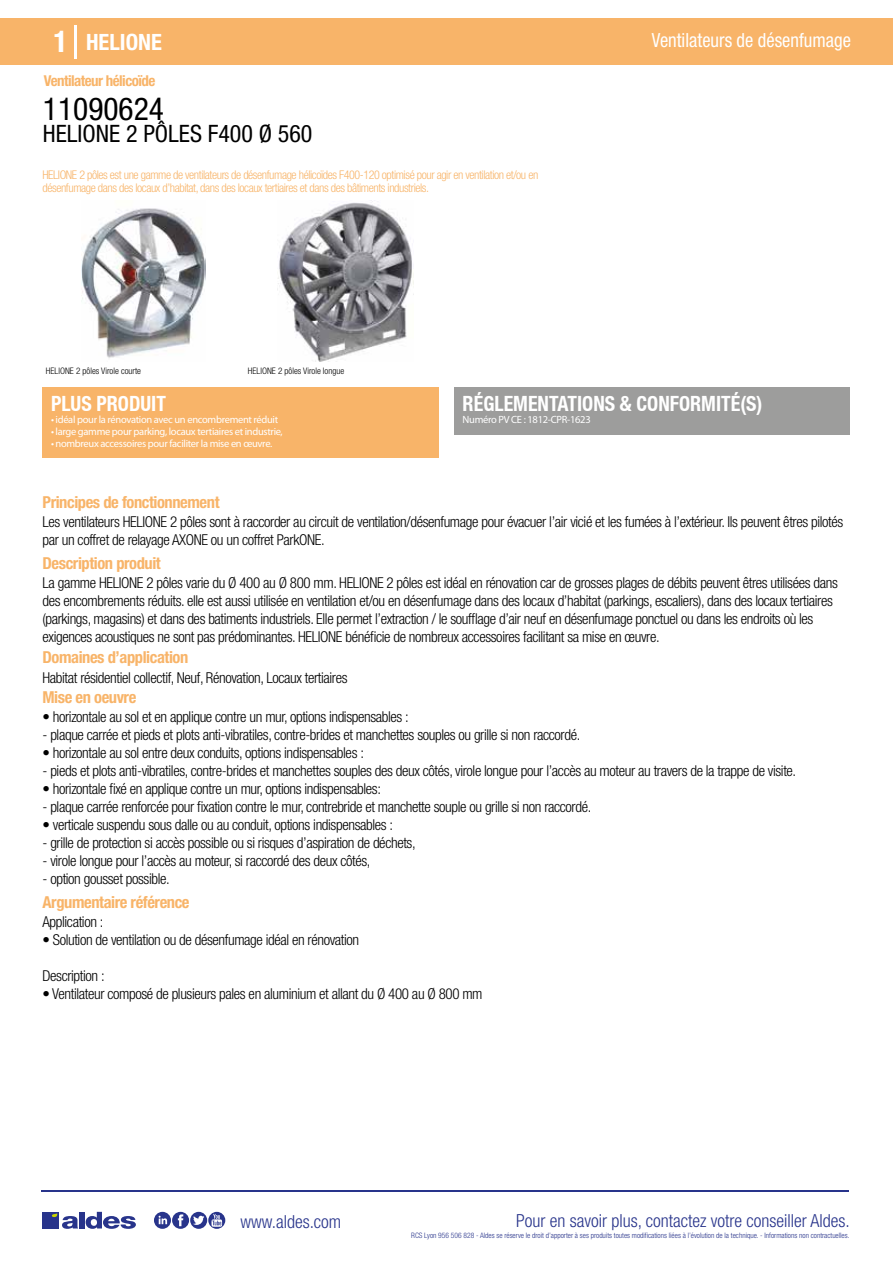
<style>
.page{position:relative;width:893px;height:1263px;background:#fff}
.page>*{position:absolute;margin:0;border:0;box-sizing:border-box;transform-origin:0 0}
.t1{font:condensed 31.5px "Helvetica Neue LT Std";color:#000}
.t2{font:condensed 24px "Helvetica Neue LT Std";color:#000}
.t3{font:700 condensed 22.5px "Helvetica Neue LT Std";color:#fff}
.t4{font:700 condensed 21px "Helvetica Neue";color:#fff;scale:.95 1}
.t5{font:condensed 19.5px "Helvetica Neue LT Std";color:#fff;scale:.95 1}
.t6{font:300 condensed 18px "Helvetica Neue";color:#28348b}
.t7{font:700 condensed 16.5px "Helvetica Neue LT Std";letter-spacing:-.025em;color:#f8b469}
.t8{font:300 condensed 15px/18px "Helvetica Neue LT Std";letter-spacing:-.025em;color:#000}
.t9{font:700 condensed 15px "Helvetica Neue LT Std";letter-spacing:-.035em;color:#f8b469}
.t10{font:300 condensed 12px/13.5px "Helvetica Neue LT Std";letter-spacing:-.035em;color:#f8b469}
.t11{font:10.5px "Myriad Pro";letter-spacing:-.03em;color:#fff}
.t12{font:300 condensed 9px "Helvetica Neue";color:#000}
.t13{font:300 condensed 7.5px "Helvetica Neue";color:#28348b}
.s1{font-size:30px}
</style>
<div class="page">
<div style="left:0;top:18px;width:893px;height:46px;background:#f8b469"></div>
<div style="left:454px;top:387px;width:396px;height:48px;background:#9d9d9c"></div>
<div style="left:43px;top:387px;width:396px;height:70px;background:#f8b469"></div>
<hr style="left:74px;top:25px;width:2px;height:33px;background:#fff">
<svg style="left:81px;top:208px;width:125px;height:150px"></svg>
<img style="left:277px;top:200px;width:137px;height:162px">
<hr style="left:41px;top:1190px;width:808px;height:1px;background:#28348b">
<svg style="left:154px;top:1212px;width:71px;height:17px"></svg>
<div style="left:42px;top:1212px;width:17px;height:16px;background:#28348b"></div>
<div style="left:79px;top:1212px;width:5px;height:16px;background:#28348b"></div>
<svg style="left:86px;top:1212px;width:50px;height:17px"></svg>
<svg style="left:52px;top:1213px;width:26px;height:16px"></svg>
<h3 class="t3" style="left:54px;top:28px;width:110px"><span class="s1">1</span> HELIONE</h3>
<h3 class="t5" style="left:652px;top:29px;width:211px">Ventilateurs de désenfumage</h3>
<p class="t9" style="left:44px;top:71px;width:113px">Ventilateur hélicoïde</p>
<h1 class="t1" style="left:43px;top:91px;width:122px">11090624</h1>
<h2 class="t2" style="left:43px;top:120px;width:271px">HELIONE 2 PÔLES F400 Ø 560</h2>
<p class="t10" style="left:43px;top:167px;width:497px">HELIONE 2 pôles est une gamme de ventilateurs de désenfumage hélicoïdes F400-120 optimisé pour agir en ventilation et/ou en désenfumage dans des locaux d’habitat, dans des locaux tertiaires et dans des bâtiments industriels.</p>
<p class="t12" style="left:46px;top:365px;width:97px">HELIONE 2 pôles Virole courte</p>
<p class="t12" style="left:248px;top:365px;width:98px">HELIONE 2 pôles Virole longue</p>
<h3 class="t4" style="left:51px;top:391px;width:122px">PLUS PRODUIT</h3>
<p class="t11" style="left:51px;top:413px;width:229px">• idéal pour la rénovation avec un encombrement réduit</p>
<p class="t11" style="left:51px;top:425px;width:233px">• large gamme pour parking, locaux tertiaires et industrie,</p>
<p class="t11" style="left:51px;top:437px;width:223px">• nombreux accessoires pour faciliter la mise en œuvre.</p>
<p class="t7" style="left:43px;top:492px;width:179px">Principes de fonctionnement</p>
<h3 class="t4" style="left:463px;top:391px;width:317px">RÉGLEMENTATIONS &amp; CONFORMITÉ(S)</h3>
<p class="t11" style="left:463px;top:413px;width:130px">Numéro PV CE : 1812-CPR-1623</p>
<p class="t8" style="left:43px;top:513px;width:802px">Les ventilateurs HELIONE 2 pôles sont à raccorder au circuit de ventilation/désenfumage pour évacuer l’air vicié et les fumées à l’extérieur. Ils peuvent êtres pilotés par un coffret de relayage AXONE ou un coffret ParkONE.</p>
<p class="t8" style="left:43px;top:573px;width:797px">La gamme HELIONE 2 pôles varie du Ø 400 au Ø 800 mm. HELIONE 2 pôles est idéal en rénovation car de grosses plages de débits peuvent êtres utilisées dans des encombrements réduits. elle est aussi utilisée en ventilation et/ou en désenfumage dans des locaux d’habitat (parkings, escaliers), dans des locaux tertiaires (parkings, magasins) et dans des batiments industriels. Elle permet l’extraction / le soufflage d’air neuf en désenfumage ponctuel ou dans les endroits où les exigences acoustiques ne sont pas prédominantes. HELIONE bénéficie de nombreux accessoires facilitant sa mise en œuvre.</p>
<p class="t8" style="left:43px;top:668px;width:307px">Habitat résidentiel collectif, Neuf, Rénovation, Locaux tertiaires</p>
<p class="t8" style="left:43px;top:708px;width:368px">• horizontale au sol et en applique contre un mur, options indispensables :</p>
<p class="t8" style="left:43px;top:726px;width:539px">- plaque carrée et pieds et plots anti-vibratiles, contre-brides et manchettes souples ou grille si non raccordé.</p>
<p class="t8" style="left:43px;top:744px;width:323px">• horizontale au sol entre deux conduits, options indispensables :</p>
<p class="t8" style="left:43px;top:762px;width:755px">- pieds et plots anti-vibratiles, contre-brides et manchettes souples des deux côtés, virole longue pour l’accès au moteur au travers de la trappe de visite.</p>
<p class="t8" style="left:43px;top:780px;width:340px">• horizontale fixé en applique contre un mur, options indispensables:</p>
<p class="t8" style="left:43px;top:798px;width:550px">- plaque carrée renforcée pour fixation contre le mur, contrebride et manchette souple ou grille si non raccordé.</p>
<p class="t8" style="left:43px;top:816px;width:352px">• verticale suspendu sous dalle ou au conduit, options indispensables :</p>
<p class="t8" style="left:43px;top:834px;width:375px">- grille de protection si accès possible ou si risques d’aspiration de déchets,</p>
<p class="t8" style="left:43px;top:852px;width:330px">- virole longue pour l’accès au moteur, si raccordé des deux côtés,</p>
<p class="t8" style="left:43px;top:870px;width:129px">- option gousset possible.</p>
<p class="t7" style="left:43px;top:553px;width:120px">Description produit</p>
<p class="t7" style="left:43px;top:647px;width:147px">Domaines d’application</p>
<p class="t7" style="left:43px;top:687px;width:95px">Mise en oeuvre</p>
<p class="t7" style="left:43px;top:892px;width:149px">Argumentaire référence</p>
<p class="t8" style="left:43px;top:913px;width:62px">Application :</p>
<p class="t8" style="left:43px;top:931px;width:318px">• Solution de ventilation ou de désenfumage idéal en rénovation</p>
<p class="t8" style="left:43px;top:967px;width:64px">Description :</p>
<p class="t8" style="left:43px;top:985px;width:442px">• Ventilateur composé de plusieurs pales en aluminium et allant du Ø 400 au Ø 800 mm</p>
<p class="t6" style="left:240px;top:1211px;width:102px">www.aldes.com</p>
<p class="t6" style="left:516px;top:1211px;width:335px">Pour en savoir plus, contactez votre conseiller Aldes.</p>
<p class="t13" style="left:411px;top:1230px;width:440px">RCS Lyon 956 506 828 - Aldes se réserve le droit d’apporter à ses produits toutes modifications liées à l’évolution de la technique. - Informations non contractuelles.</p>
</div>
